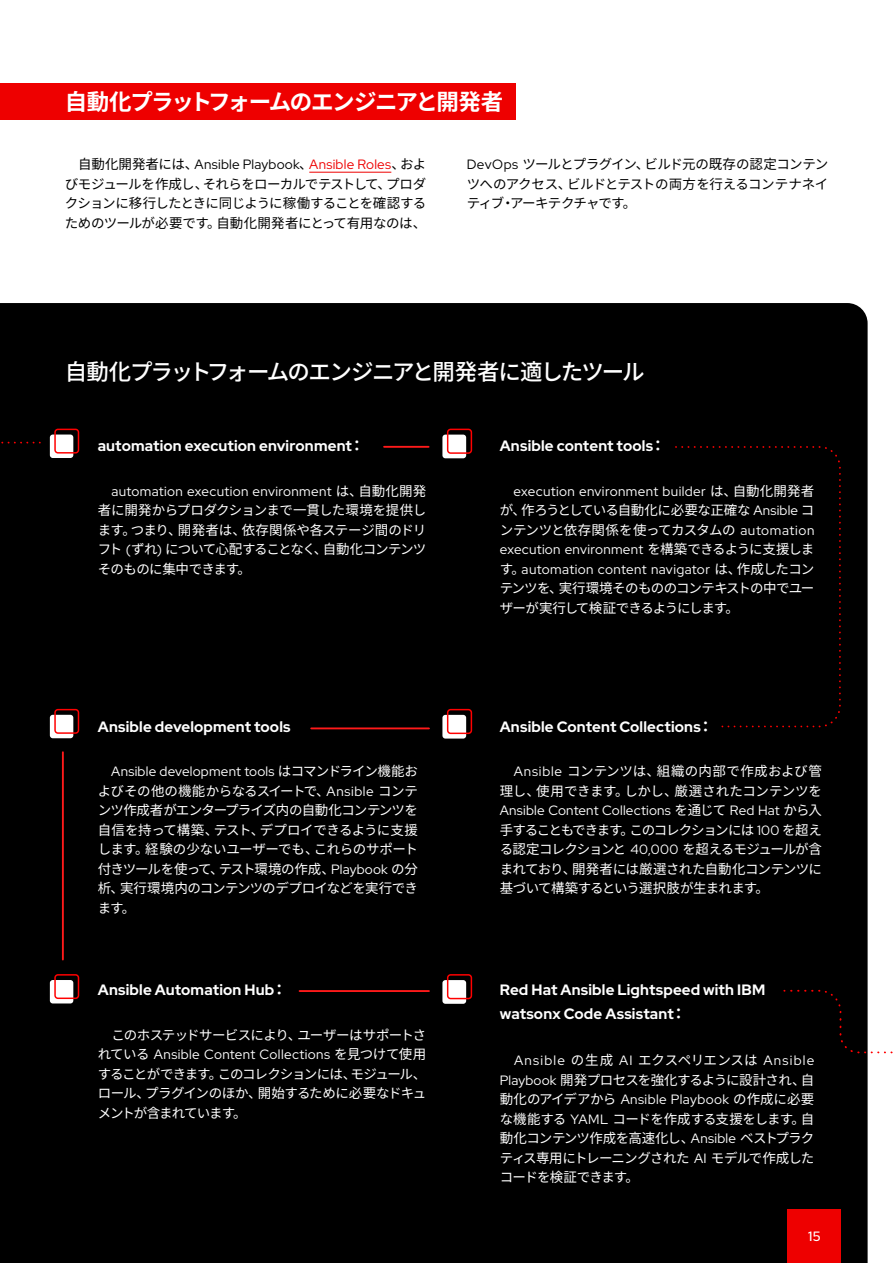
<style>
.page{position:relative;width:893px;height:1263px;background:#fff}
.page>*{position:absolute;margin:0;border:0;box-sizing:border-box;transform-origin:0 0}
.t1{font:500 22.5px "Noto Sans JP";letter-spacing:-.085em;color:#fff}
.t2{font:700 22.5px "Noto Sans JP";letter-spacing:-.065em;color:#fff}
.t3{font:700 15px/24px "Red Hat Display";letter-spacing:.01em;color:#fff}
.t4{font:13.5px/19.5px "Noto Sans JP";letter-spacing:-.055em;color:#fff;text-align:justify}
.t5{font:13.5px/19.5px "Noto Sans JP";letter-spacing:-.035em;color:#000;text-align:justify}
.t6{font:500 13.5px "Red Hat Display";color:#fff}
.s1{font-family:"Red Hat Display"}
.s2{font-family:"Red Hat Display";color:#e00}
.s3{font-family:"Noto Sans JP"}
</style>
<div class="page">
<div style="left:0;top:83px;width:516px;height:37px;background:#e00"></div>
<div style="left:0;top:303px;width:868px;height:960px;background:#000"></div>
<div style="left:788px;top:1209px;width:53px;height:54px;background:#e00"></div>
<div style="left:50px;top:434px;width:23px;height:24px;background:#fff;border-radius:3px"></div>
<div style="left:54px;top:429px;width:25px;height:25px;border:2px solid #f00;border-radius:3px"></div>
<div style="left:442px;top:435px;width:24px;height:23px;background:#fff;border-radius:3px"></div>
<div style="left:447px;top:429px;width:25px;height:25px;border:2px solid #f00;border-radius:3px"></div>
<div style="left:50px;top:715px;width:23px;height:23px;background:#fff;border-radius:3px"></div>
<div style="left:54px;top:709px;width:25px;height:25px;border:2px solid #f00;border-radius:3px"></div>
<div style="left:442px;top:715px;width:24px;height:23px;background:#fff;border-radius:3px"></div>
<div style="left:447px;top:709px;width:25px;height:25px;border:2px solid #f00;border-radius:3px"></div>
<div style="left:50px;top:980px;width:23px;height:23px;background:#fff;border-radius:3px"></div>
<div style="left:54px;top:974px;width:25px;height:25px;border:2px solid #f00;border-radius:3px"></div>
<div style="left:442px;top:980px;width:24px;height:24px;background:#fff;border-radius:3px"></div>
<div style="left:447px;top:974px;width:25px;height:25px;border:2px solid #f00;border-radius:3px"></div>
<div style="left:674px;top:445px;width:168px;height:283px;background:#000"></div>
<hr style="left:384px;top:446px;width:45px;height:2px;background:#ff1a1a">
<svg style="left:0;top:442px;width:41px;height:1px"></svg>
<hr style="left:62px;top:752px;width:2px;height:207px;background:#ff1a1a">
<hr style="left:311px;top:727px;width:118px;height:2px;background:#ff1a1a">
<svg style="left:782px;top:989px;width:111px;height:65px"></svg>
<hr style="left:300px;top:990px;width:129px;height:2px;background:#ff1a1a">
<hr style="left:309px;top:172px;width:82px;height:1px;background:#e00">
<p class="t2" style="left:65px;top:89px;width:440px">自動化プラットフォームのエンジニアと開発者</p>
<p class="t5" style="left:65px;top:155px;width:363px;text-indent:14px">自動化開発者には、<span class="s1">Ansible Playbook</span>、<span class="s2">Ansible Roles</span>、およびモジュールを作成し、それらをローカルでテストして、プロダクションに移行したときに同じように稼働することを確認するためのツールが必要です。自動化開発者にとって有用なのは、</p>
<p class="t5" style="left:467px;top:155px;width:363px"><span class="s1">DevOps</span> ツールとプラグイン、ビルド元の既存の認定コンテンツへのアクセス、ビルドとテストの両方を行えるコンテナネイティブ・アーキテクチャです。</p>
<p class="t1" style="left:65px;top:359px;width:581px">自動化プラットフォームのエンジニアと開発者に適したツール</p>
<p class="t3" style="left:98px;top:434px;width:268px">automation execution environment<span class="s3">：</span></p>
<p class="t4" style="left:98px;top:481px;width:330px;text-indent:14px"><span class="s1">automation execution environment</span> は、自動化開発者に開発からプロダクションまで一貫した環境を提供します。つまり、開発者は、依存関係や各ステージ間のドリフト <span class="s1">(</span>ずれ<span class="s1">)</span> について心配することなく、自動化コンテンツそのものに集中できます。</p>
<p class="t3" style="left:98px;top:714px;width:194px">Ansible development tools</p>
<p class="t4" style="left:98px;top:762px;width:322px;text-indent:14px"><span class="s1">Ansible development tools</span> はコマンドライン機能およびその他の機能からなるスイートで、<span class="s1">Ansible</span> コンテンツ作成者がエンタープライズ内の自動化コンテンツを自信を持って構築、テスト、デプロイできるように支援します。経験の少ないユーザーでも、これらのサポート付きツールを使って、テスト環境の作成、<span class="s1">Playbook</span> の分析、実行環境内のコンテンツのデプロイなどを実行できます。</p>
<p class="t3" style="left:98px;top:978px;width:190px">Ansible Automation Hub<span class="s3">：</span></p>
<p class="t4" style="left:98px;top:1025px;width:330px;text-indent:14px">このホステッドサービスにより、ユーザーはサポートされている <span class="s1">Ansible Content Collections</span> を見つけて使用することができます。このコレクションには、モジュール、ロール、プラグインのほか、開始するために必要なドキュメントが含まれています。</p>
<p class="t3" style="left:500px;top:434px;width:167px">Ansible content tools<span class="s3">：</span></p>
<p class="t4" style="left:500px;top:481px;width:316px;text-indent:14px"><span class="s1">execution environment builder</span> は、自動化開発者が、作ろうとしている自動化に必要な正確な <span class="s1">Ansible</span> コンテンツと依存関係を使ってカスタムの <span class="s1">automation execution environment</span> を構築できるように支援します。<span class="s1">automation content navigator</span> は、作成したコンテンツを、実行環境そのもののコンテキストの中でユーザーが実行して検証できるようにします。</p>
<p class="t3" style="left:500px;top:714px;width:215px">Ansible Content Collections<span class="s3">：</span></p>
<p class="t4" style="left:500px;top:762px;width:324px;text-indent:14px"><span class="s1">Ansible</span> コンテンツは、組織の内部で作成および管理し、使用できます。しかし、厳選されたコンテンツを<span class="s1">Ansible Content Collections</span> を通じて <span class="s1">Red Hat</span> から入手することもできます。このコレクションには <span class="s1">100</span> を超える認定コレクションと <span class="s1">40,000</span> を超えるモジュールが含まれており、開発者には厳選された自動化コンテンツに基づいて構築するという選択肢が生まれます。</p>
<p class="t3" style="left:500px;top:978px;width:267px">Red Hat Ansible Lightspeed with IBM watsonx Code Assistant<span class="s3">：</span></p>
<p class="t4" style="left:500px;top:1051px;width:316px;text-indent:14px"><span class="s1">Ansible</span> の生成 <span class="s1">AI</span> エクスペリエンスは <span class="s1">Ansible Playbook</span> 開発プロセスを強化するように設計され、自動化のアイデアから <span class="s1">Ansible Playbook</span> の作成に必要な機能する <span class="s1">YAML</span> コードを作成する支援をします。自動化コンテンツ作成を高速化し、<span class="s1">Ansible</span> ベストプラクティス専用にトレーニングされた <span class="s1">AI</span> モデルで作成したコードを検証できます。</p>
<p class="t6" style="left:808px;top:1227px;width:14px">15</p>
</div>
